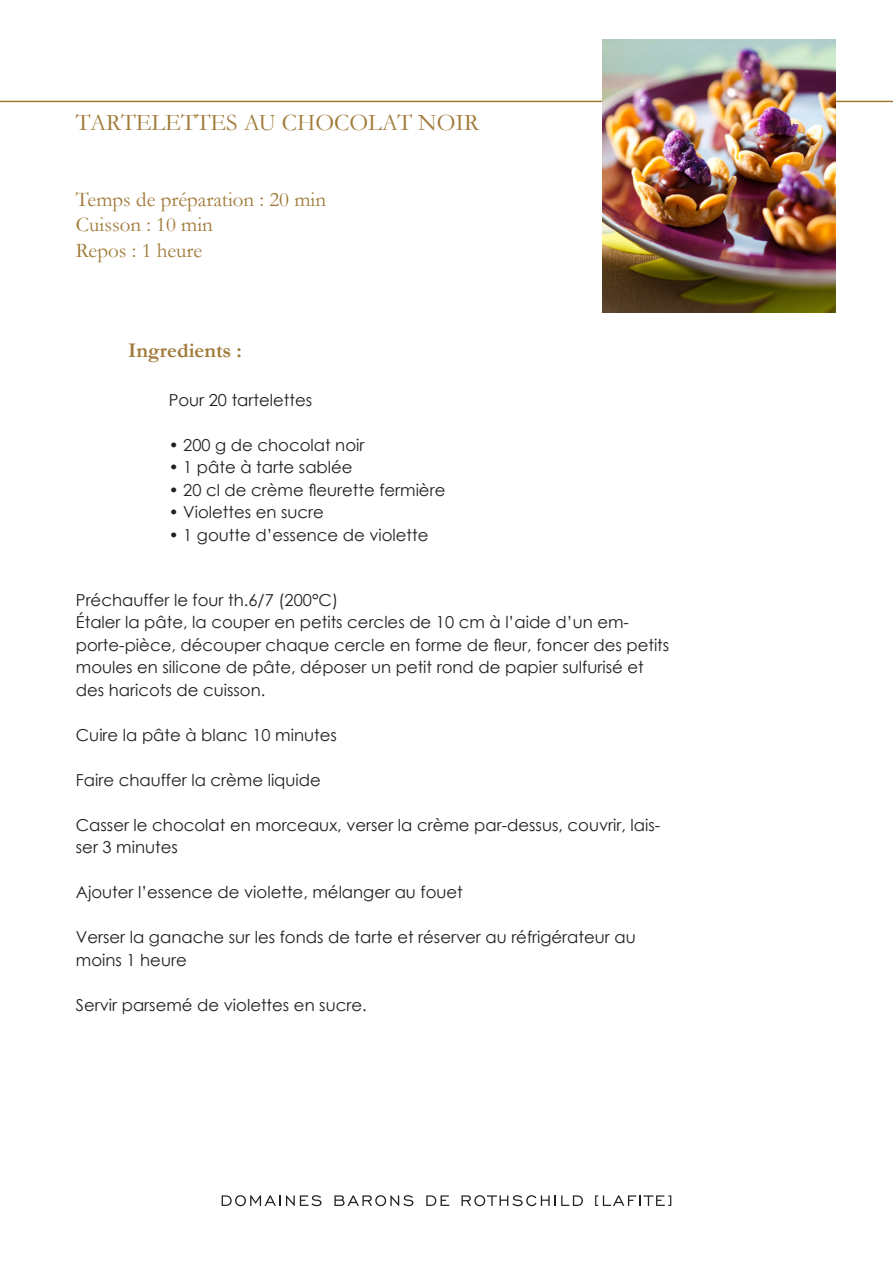
<style>
.page{position:relative;width:893px;height:1263px;background:#fff}
.page>*{position:absolute;margin:0;border:0;box-sizing:border-box;transform-origin:0 0}
.t1{font:24px "Garamond";color:#a17a38}
.t2{font:21px "Garamond";color:#a17a38}
.t3{font:700 21px "Garamond";color:#a17a38}
.t4{font:16.5px/22.5px "Century Gothic";color:#231f20}
</style>
<div class="page">
<svg style="left:222px;top:1195px;width:100px;height:11px"></svg>
<svg style="left:334px;top:1195px;width:79px;height:11px"></svg>
<svg style="left:426px;top:1195px;width:23px;height:11px"></svg>
<svg style="left:462px;top:1195px;width:121px;height:11px"></svg>
<svg style="left:595px;top:1195px;width:76px;height:11px"></svg>
<hr style="left:0;top:101px;width:893px;height:1px;background:#a17a38">
<img style="left:603px;top:40px;width:233px;height:272px">
<p class="t1" style="left:76px;top:106px;width:405px">TARTELETTES AU CHOCOLAT NOIR</p>
<p class="t2" style="left:76px;top:186px;width:252px">Temps de préparation : 20 min</p>
<p class="t2" style="left:76px;top:211px;width:138px">Cuisson : 10 min</p>
<p class="t2" style="left:76px;top:236px;width:128px">Repos : 1 heure</p>
<p class="t3" style="left:128px;top:336px;width:115px">Ingredients :</p>
<p class="t4" style="left:169px;top:388px;width:145px">Pour 20 tartelettes</p>
<p class="t4" style="left:169px;top:433px;width:197px">• 200 g de chocolat noir</p>
<p class="t4" style="left:169px;top:456px;width:185px">• 1 pâte à tarte sablée</p>
<p class="t4" style="left:169px;top:478px;width:278px">• 20 cl de crème fleurette fermière</p>
<p class="t4" style="left:169px;top:501px;width:157px">• Violettes en sucre</p>
<p class="t4" style="left:169px;top:523px;width:261px">• 1 goutte d’essence de violette</p>
<p class="t4" style="left:76px;top:588px;width:264px">Préchauffer le four th.6/7 (200°C)</p>
<p class="t4" style="left:76px;top:611px;width:595px">Étaler la pâte, la couper en petits cercles de 10 cm à l’aide d’un em&shy;porte-pièce, découper chaque cercle en forme de fleur, foncer des petits moules en silicone de pâte, déposer un petit rond de papier sulfurisé et des haricots de cuisson.</p>
<p class="t4" style="left:76px;top:723px;width:262px">Cuire la pâte à blanc 10 minutes</p>
<p class="t4" style="left:76px;top:768px;width:246px">Faire chauffer la crème liquide</p>
<p class="t4" style="left:76px;top:813px;width:586px">Casser le chocolat en morceaux, verser la crème par-dessus, couvrir, lais&shy;ser 3 minutes</p>
<p class="t4" style="left:76px;top:881px;width:388px">Ajouter l’essence de violette, mélanger au fouet</p>
<p class="t4" style="left:76px;top:926px;width:561px">Verser la ganache sur les fonds de tarte et réserver au réfrigérateur au moins 1 heure</p>
<p class="t4" style="left:76px;top:993px;width:292px">Servir parsemé de violettes en sucre.</p>
</div>
